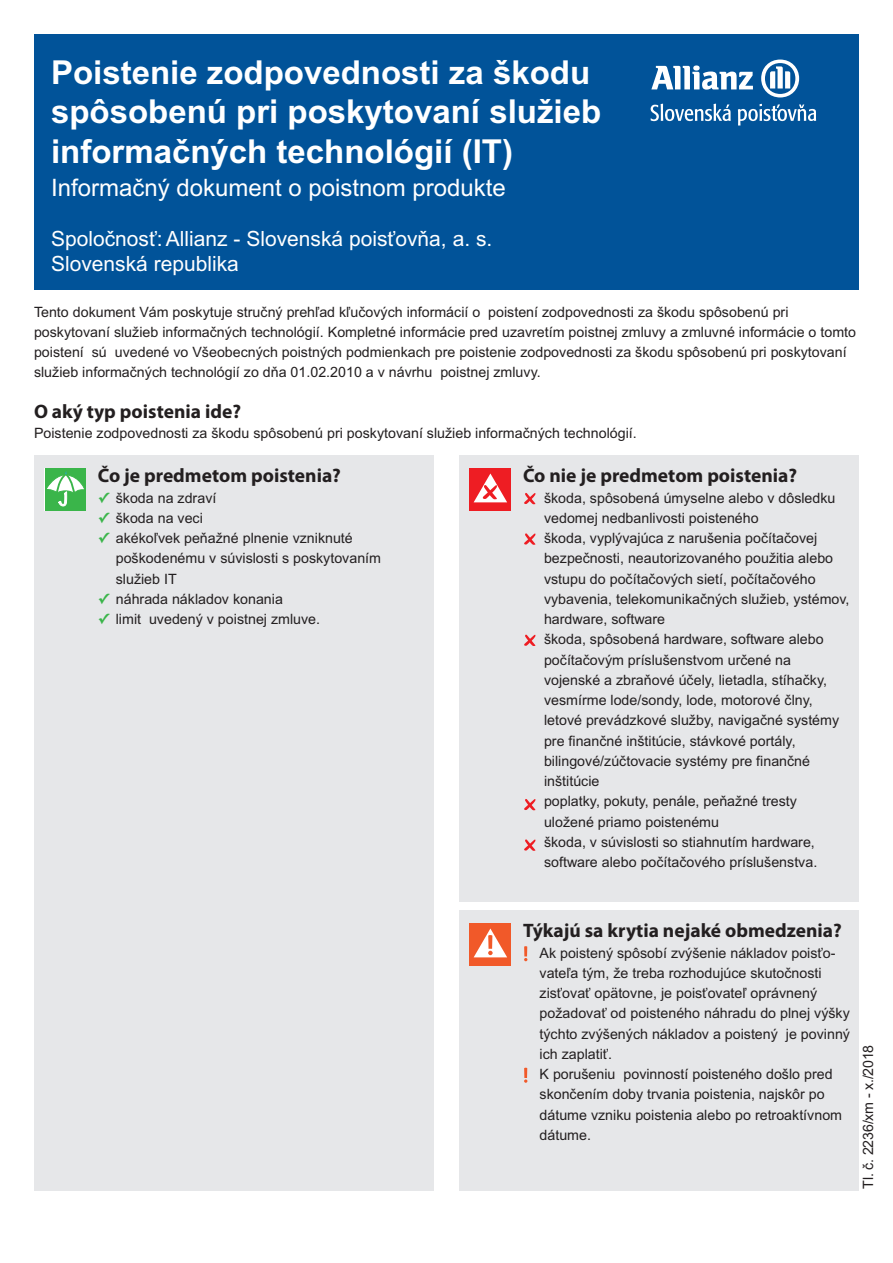
<style>
.page{position:relative;width:893px;height:1263px;background:#fff}
.page>*{position:absolute;margin:0;border:0;box-sizing:border-box;transform-origin:0 0}
.t1{font:700 33px/39.6px "Arial";color:#fff}
.t2{font:24px "Arial";color:#fff}
.t3{font:21px/25.2px "Arial";color:#fff}
.t4{font:700 19.5px "Myriad Pro";color:#231f20}
.t5{font:14.25px/20.2px "Arial";color:#231f20}
.s1{font-family:"Lucida Grande";font-weight:700;color:#3ab54a}
</style>
<div class="page">
<div style="left:34px;top:34px;width:825px;height:255px;background:#015399"></div>
<div style="left:34px;top:455px;width:400px;height:736px;background:#e6e7e9"></div>
<div style="left:459px;top:455px;width:400px;height:446px;background:#e6e7e9"></div>
<div style="left:459px;top:910px;width:400px;height:281px;background:#e6e7e9"></div>
<div style="left:45px;top:468px;width:41px;height:42px;background:#3ab54a"></div>
<svg style="left:47px;top:471px;width:37px;height:35px"></svg>
<div style="left:470px;top:468px;width:41px;height:42px;background:#ee1d23"></div>
<svg style="left:474px;top:473px;width:33px;height:29px"></svg>
<div style="left:470px;top:923px;width:41px;height:42px;background:#f15929"></div>
<svg style="left:474px;top:928px;width:33px;height:29px"></svg>
<svg style="left:524px;top:493px;width:11px;height:11px"></svg>
<svg style="left:524px;top:533px;width:11px;height:12px"></svg>
<svg style="left:524px;top:635px;width:11px;height:11px"></svg>
<svg style="left:524px;top:799px;width:11px;height:11px"></svg>
<svg style="left:524px;top:839px;width:11px;height:12px"></svg>
<svg style="left:524px;top:946px;width:3px;height:15px"></svg>
<svg style="left:524px;top:1068px;width:3px;height:15px"></svg>
<svg style="left:651px;top:65px;width:102px;height:25px"></svg>
<svg style="left:761px;top:60px;width:38px;height:37px"></svg>
<svg style="left:651px;top:104px;width:80px;height:17px"></svg>
<svg style="left:738px;top:104px;width:78px;height:22px"></svg>
<h1 class="t1" style="left:51px;top:55px;width:552px">Poistenie zodpovednosti za škodu spôsobenú pri poskytovaní služieb informačných technológií (IT)</h1>
<h2 class="t2" style="left:51px;top:179px;width:456px">Informačný dokument o poistnom produkte</h2>
<h3 class="t3" style="left:51px;top:228px;width:443px">Spoločnosť: Allianz - Slovenská poisťovňa, a. s.<br>Slovenská republika</h3>
<p class="t5" style="left:34px;top:303px;width:824px">Tento dokument Vám poskytuje stručný prehľad kľučových informácií o poistení zodpovednosti za škodu spôsobenú pri poskytovaní služieb informačných technológií. Kompletné informácie pred uzavretím poistnej zmluvy a zmluvné informácie o tomto poistení sú uvedené vo Všeobecných poistných podmienkach pre poistenie zodpovednosti za škodu spôsobenú pri poskytovaní služieb informačných technológií zo dňa 01.02.2010 a v návrhu poistnej zmluvy.</p>
<h3 class="t4" style="left:34px;top:400px;width:209px">O aký typ poistenia ide?</h3>
<p class="t5" style="left:34px;top:424px;width:604px">Poistenie zodpovednosti za škodu spôsobenú pri poskytovaní služieb informačných technológií.</p>
<h3 class="t4" style="left:98px;top:464px;width:245px">Čo je predmetom poistenia?</h3>
<p class="t5" style="left:98px;top:489px;width:120px"><span class="s1">✓</span> škoda na zdraví</p>
<p class="t5" style="left:98px;top:509px;width:107px"><span class="s1">✓</span> škoda na veci</p>
<p class="t5" style="left:116px;top:529px;width:267px;text-indent:-18px"><span class="s1">✓</span> akékoľvek peňažné plnenie vzniknuté poškodenému v súvislosti s poskytovaním služieb IT</p>
<p class="t5" style="left:98px;top:590px;width:187px"><span class="s1">✓</span> náhrada nákladov konania</p>
<p class="t5" style="left:98px;top:610px;width:224px"><span class="s1">✓</span> limit uvedený v poistnej zmluve.</p>
<h3 class="t4" style="left:523px;top:464px;width:276px">Čo nie je predmetom poistenia?</h3>
<p class="t5" style="left:544px;top:489px;width:307px">škoda, spôsobená úmyselne alebo v dôsledku vedomej nedbanlivosti poisteného<br>škoda, vyplývajúca z narušenia počítačovej bezpečnosti, neautorizovaného použitia alebo vstupu do počítačových sietí, počítačového vybavenia, telekomunikačných služieb, ystémov, hardware, software<br>škoda, spôsobená hardware, software alebo počítačovým príslušenstvom určené na vojenské a zbraňové účely, lietadla, stíhačky, vesmírme lode/sondy, lode, motorové člny, letové prevádzkové služby, navigačné systémy pre finančné inštitúcie, stávkové portály, bilingové/zúčtovacie systémy pre finančné inštitúcie<br>poplatky, pokuty, penále, peňažné tresty uložené priamo poistenému<br>škoda, v súvislosti so stiahnutím hardware, software alebo počítačového príslušenstva.</p>
<h3 class="t4" style="left:523px;top:919px;width:320px">Týkajú sa krytia nejaké obmedzenia?</h3>
<p class="t5" style="left:539px;top:944px;width:312px">Ak poistený spôsobí zvýšenie nákladov poisťo&shy;vateľa tým, že treba rozhodujúce skutočnosti zisťovať opätovne, je poisťovateľ oprávnený požadovať od poisteného náhradu do plnej výšky týchto zvýšených nákladov a poistený je povinný ich zaplatiť.<br>K porušeniu povinností poisteného došlo pred skončením doby trvania poistenia, najskôr po dátume vzniku poistenia alebo po retroaktívnom dátume.</p>
<p class="t5" style="left:859px;top:1188px;width:145px;rotate:-90deg">Tl. č. 2236/xm - x./2018</p>
</div>
